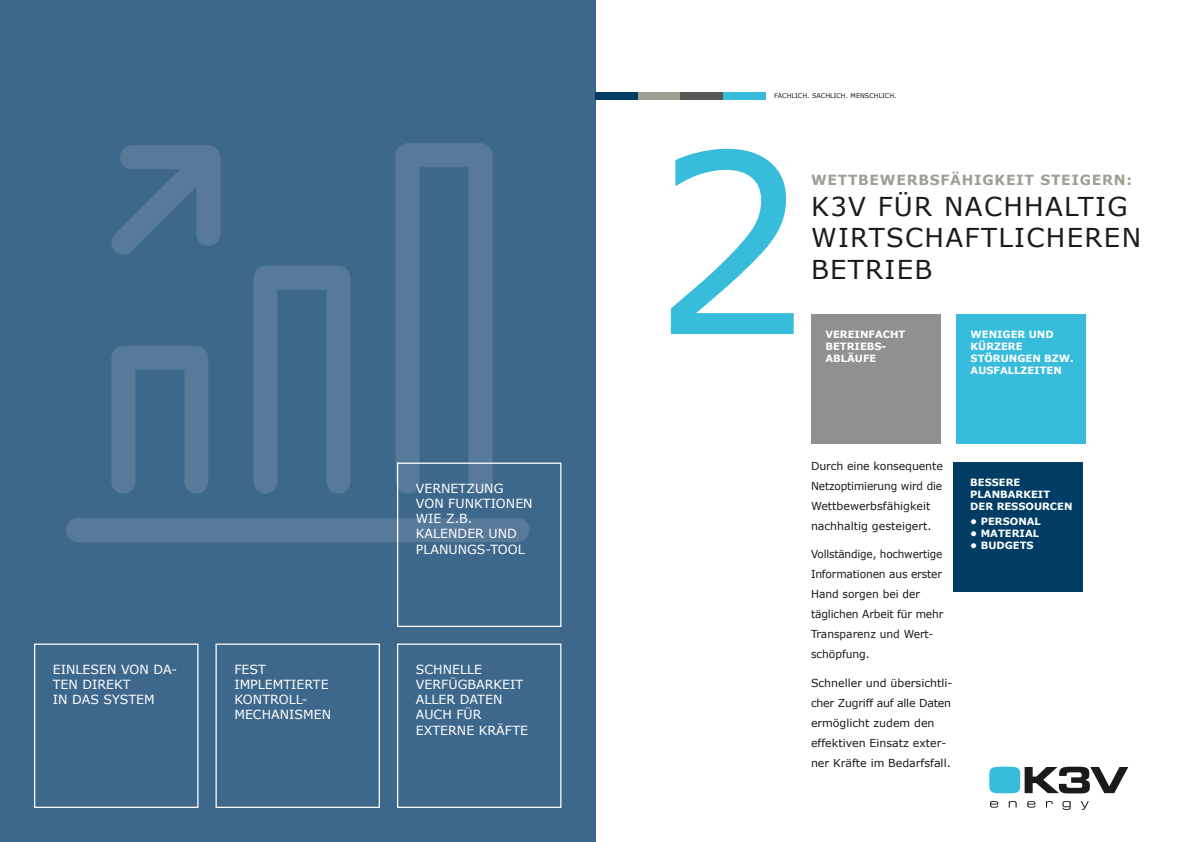
<style>
.page{position:relative;width:1191px;height:842px;background:#fff}
.page>*{position:absolute;margin:0;border:0;box-sizing:border-box;transform-origin:0 0}
.t1{font:249.5px "Verdana";color:#37bcdc}
.t2{font:26px/31.2px "Verdana";letter-spacing:.05em;color:#1a1a18}
.t3{font:700 14px "Verdana";letter-spacing:.05em;color:#a09f94}
.t4{font:12.6px/15.1px "Verdana";color:#fff}
.t5{font:11px/20px "Verdana";color:#1a1a18}
.t6{font:11px/20px "Verdana";color:#1a1a18;scale:.95 1}
.t7{font:700 10px/12px "Verdana";color:#fff}
.t8{font:6.5px "Verdana";color:#1a1a18}
</style>
<div class="page">
<div style="left:0;top:0;width:595px;height:842px;background:#3e688b"></div>
<div style="left:78px;top:518px;width:439px;height:24px;background:#577a9a"></div>
<div style="left:111px;top:346px;width:97px;height:148px;border:24px solid #577a9a"></div>
<div style="left:253px;top:266px;width:97px;height:228px;border:24px solid #577a9a"></div>
<div style="left:395px;top:143px;width:97px;height:351px;border:24px solid #577a9a"></div>
<svg style="left:111px;top:145px;width:110px;height:110px"></svg>
<div style="left:397px;top:463px;width:164px;height:164px;border:1px solid #fff"></div>
<div style="left:956px;top:315px;width:129px;height:129px;background:#37bcdc"></div>
<div style="left:811px;top:315px;width:129px;height:129px;background:#8f9090"></div>
<div style="left:953px;top:462px;width:130px;height:129px;background:#003c63"></div>
<div style="left:34px;top:643px;width:164px;height:165px;border:1px solid #fff"></div>
<div style="left:215px;top:643px;width:165px;height:165px;border:1px solid #fff"></div>
<div style="left:397px;top:643px;width:164px;height:165px;border:1px solid #fff"></div>
<svg style="left:989px;top:767px;width:139px;height:26px"></svg>
<svg style="left:990px;top:801px;width:98px;height:9px"></svg>
<div style="left:595px;top:92px;width:43px;height:7px;background:#003c63"></div>
<div style="left:638px;top:92px;width:42px;height:7px;background:#a09f94"></div>
<div style="left:680px;top:92px;width:43px;height:7px;background:#575656"></div>
<div style="left:723px;top:92px;width:42px;height:7px;background:#37bcdc"></div>
<p class="t4" style="left:53px;top:662px;width:126px">EINLESEN VON DA-<br>TEN DIREKT<br>IN DAS SYSTEM</p>
<p class="t4" style="left:234px;top:662px;width:96px">FEST<br>IMPLEMTIERTE<br>KONTRO</p>
<p class="t4" style="left:234px;top:692px;width:98px;text-indent:54px">LL-<br>MECHANISMEN</p>
<p class="t4" style="left:416px;top:481px;width:118px;text-indent:68px">NG<br>VON FU NKTIONEN<br>WIE Z.B.<br>KALENDER U ND<br>PLANU NGS-TOO</p>
<p class="t4" style="left:416px;top:481px;width:52px">VERNETZU</p>
<p class="t4" style="left:517px;top:541px;width:9px">L</p>
<p class="t4" style="left:416px;top:662px;width:114px">SCHNELLE<br>VERFÜGBARKEIT<br>ALLER DATEN<br>AUCH FÜR<br>EXTERNE KRÄFTE</p>
<p class="t8" style="left:774px;top:91px;width:124px">FACHLICH. SACHLICH. MENSCHLICH.</p>
<h1 class="t1" style="left:651px;top:72px;width:160px">2</h1>
<p class="t3" style="left:811px;top:170px;width:13px">WETTBEWE</p>
<p class="t3" style="left:906px;top:170px;width:23px">RBSF</p>
<p class="t3" style="left:950px;top:170px;width:23px">ÄHIG</p>
<p class="t3" style="left:994px;top:170px;width:22px">KEIT</p>
<p class="t3" style="left:1040px;top:170px;width:93px">STEIGERN:</p>
<h2 class="t2" style="left:811px;top:191px;width:331px">K3v FÜR NACHHALTIG<br>WIRTSCHAFTLICHEreN</h2>
<h2 class="t2" style="left:811px;top:253px;width:123px">BETRIEB</h2>
<p class="t7" style="left:825px;top:329px;width:81px">VEREINFACHT<br>BETRIEBS-<br>ABLÄUFE</p>
<p class="t7" style="left:970px;top:329px;width:9px">WENIGE</p>
<p class="t7" style="left:970px;top:329px;width:68px;text-indent:47px">R UND<br>KÜRZE RE<br>STÖRUNGEN</p>
<p class="t7" style="left:1044px;top:353px;width:31px">BZW.</p>
<p class="t7" style="left:970px;top:365px;width:16px">AUSF</p>
<p class="t7" style="left:1000px;top:365px;width:35px">ALLZEITEN</p>
<p class="t5" style="left:811px;top:455px;width:133px">Durch eine konsequente<br>Netzoptimierung wird die<br>Wettbewerbsfähigkeit nachhaltig gesteigert.</p>
<p class="t6" style="left:811px;top:544px;width:141px">Vollständige, hochwertige<br>Informationen aus erster<br>Hand sorgen bei der täglichen Arbeit für mehr<br>Transparenz und Wert&shy;schöpfung.</p>
<p class="t5" style="left:811px;top:672px;width:143px">Schneller und übersichtli&shy;cher Zugriff auf alle Daten ermöglicht zudem den effektiven Einsatz exter&shy;ner Kräfte im Bedarfsfall.</p>
<p class="t7" style="left:970px;top:476px;width:8px">BESSE</p>
<p class="t7" style="left:970px;top:476px;width:68px;text-indent:35px">RE<br>PLANBARKEIT<br>DE R RESSOU</p>
<p class="t7" style="left:1042px;top:500px;width:16px">RCEN</p>
<p class="t7" style="left:970px;top:515px;width:72px">• PERSONAL</p>
<p class="t7" style="left:970px;top:527px;width:70px">• MATERIAL</p>
<p class="t7" style="left:970px;top:539px;width:65px">• BUDGETS</p>
</div>
